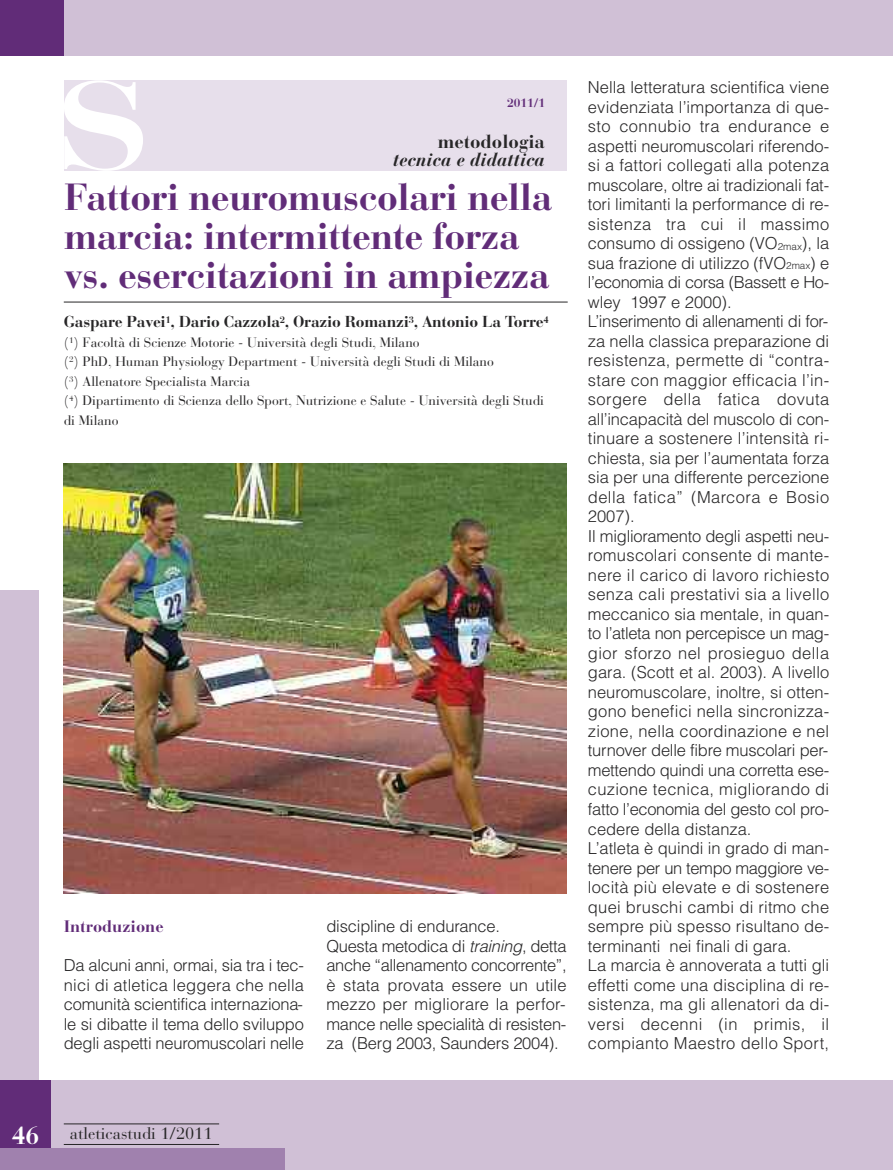
<style>
.page{position:relative;width:893px;height:1170px;background:#fff}
.page>*{position:absolute;margin:0;border:0;box-sizing:border-box;transform-origin:0 0}
.t1{font:700 123px "Bauer Bodoni";color:#fff;scale:1.3 1}
.t2{font:700 37.5px/39px "Bauer Bodoni";letter-spacing:-.015em;color:#612c78}
.t3{font:700 24.75px "Bauer Bodoni";color:#fff}
.t4{font:italic 700 18.75px "Bauer Bodoni";color:#272627}
.t5{font:700 18.75px "Bauer Bodoni";color:#272627}
.t6{font:300 16.5px/19.5px "Helvetica";color:#272627}
.t7{font:16.5px "Bauer Bodoni";color:#272627}
.t8{font:700 16.5px "Bauer Bodoni";color:#612c78}
.t9{font:700 15.75px "Bauer Bodoni";letter-spacing:-.015em;color:#272627}
.t10{font:13.5px/19.5px "Bauer Bodoni";color:#272627}
.t11{font:700 12px "Bauer Bodoni";color:#612c78}
.s1{font-style:italic}
.s2{font-size:9.9px}
</style>
<div class="page">
<div style="left:64px;top:80px;width:503px;height:90px;background:#e7dfeb"></div>
<hr style="left:64px;top:302px;width:504px;height:1px;background:#272627">
<div style="left:0;top:591px;width:38px;height:493px;background:#d0c0d6"></div>
<div style="left:0;top:0;width:893px;height:55px;background:#d0c0d6"></div>
<div style="left:0;top:1080px;width:893px;height:89px;background:#d0c0d6"></div>
<div style="left:0;top:0;width:64px;height:55px;background:#612c78"></div>
<div style="left:0;top:1080px;width:51px;height:68px;background:#612c78"></div>
<div style="left:0;top:1148px;width:285px;height:21px;background:#a081ae"></div>
<hr style="left:64px;top:1143px;width:155px;height:1px;background:#272627">
<hr style="left:64px;top:1123px;width:155px;height:1px;background:#272627">
<img style="left:64px;top:464px;width:503px;height:429px">
<h1 class="t1" style="left:55px;top:82px;width:77px">S</h1>
<p class="t11" style="left:507px;top:99px;width:39px">2011/1</p>
<p class="t5" style="left:438px;top:135px;width:109px">metodologia</p>
<p class="t4" style="left:393px;top:153px;width:153px">tecnica e didattica</p>
<h2 class="t2" style="left:64px;top:182px;width:490px">Fattori neuromuscolari nella marcia: intermittente forza vs. esercitazioni in ampiezza</h2>
<p class="t9" style="left:64px;top:316px;width:487px">Gaspare Pavei<sup>1</sup>, Dario Cazzola<sup>2</sup>, Orazio Romanzi<sup>3</sup>, Antonio La Torre<sup>4</sup></p>
<p class="t10" style="left:64px;top:334px;width:482px">(<sup>1</sup>) Facoltà di Scienze Motorie - Università degli Studi, Milano<br>(<sup>2</sup>) PhD, Human Physiology Department - Università degli Studi di Milano<br>(<sup>3</sup>) Allenatore Specialista Marcia<br>(<sup>4</sup>) Dipartimento di Scienza dello Sport, Nutrizione e Salute - Università degli Studi di Milano</p>
<p class="t8" style="left:64px;top:920px;width:101px">Introduzione</p>
<p class="t6" style="left:64px;top:955px;width:242px;text-align:justify">Da alcuni anni, ormai, sia tra i tec&shy;nici di atletica leggera che nella comunità scientifica internaziona&shy;le si dibatte il tema dello sviluppo degli aspetti neuromuscolari nelle</p>
<p class="t6" style="left:326px;top:916px;width:242px">discipline di endurance.<br>Questa metodica di <span class="s1">training</span>, detta anche “allenamento concorrente”, è stata provata essere un utile mezzo per migliorare la perfor&shy;mance nelle specialità di resisten&shy;za (Berg 2003, Saunders 2004).</p>
<p class="t6" style="left:588px;top:78px;width:243px">Nella letteratura scientifica viene evidenziata l’importanza di que&shy;sto connubio tra endurance e aspetti neuromuscolari riferendo&shy;si a fattori collegati alla potenza muscolare, oltre ai tradizionali fat&shy;tori limitanti la performance di re&shy;sistenza tra cui il massimo consumo di ossigeno (VO<span class="s2">2max</span>), la sua frazione di utilizzo (fVO<span class="s2">2max</span>) e l’economia di corsa (Bassett e Ho&shy;wley 1997 e 2000).<br>L’inserimento di allenamenti di for&shy;za nella classica preparazione di resistenza, permette di “contra&shy;stare con maggior efficacia l’in&shy;sorgere della fatica dovuta all’incapacità del muscolo di con&shy;tinuare a sostenere l’intensità ri&shy;chiesta, sia per l’aumentata forza sia per una differente percezione della fatica” (Marcora e Bosio<br>2007).<br>Il miglioramento degli aspetti neu&shy;romuscolari consente di mante&shy;nere il carico di lavoro richiesto senza cali prestativi sia a livello meccanico sia mentale, in quan&shy;to l’atleta non percepisce un mag&shy;gior sforzo nel prosieguo della gara. (Scott et al. 2003). A livello neuromuscolare, inoltre, si otten&shy;gono benefici nella sincronizza&shy;zione, nella coordinazione e nel turnover delle fibre muscolari per&shy;mettendo quindi una corretta ese&shy;cuzione tecnica, migliorando di fatto l’economia del gesto col pro&shy;cedere della distanza.<br>L’atleta è quindi in grado di man&shy;tenere per un tempo maggiore ve&shy;locità più elevate e di sostenere quei bruschi cambi di ritmo che sempre più spesso risultano de&shy;terminanti nei finali di gara.<br>La marcia è annoverata a tutti gli effetti come una disciplina di re&shy;sistenza, ma gli allenatori da di&shy;versi decenni (in primis, il compianto Maestro dello Sport,</p>
<h3 class="t3" style="left:12px;top:1126px;width:29px">46</h3>
<p class="t7" style="left:70px;top:1127px;width:144px">atleticastudi 1/2011</p>
</div>
